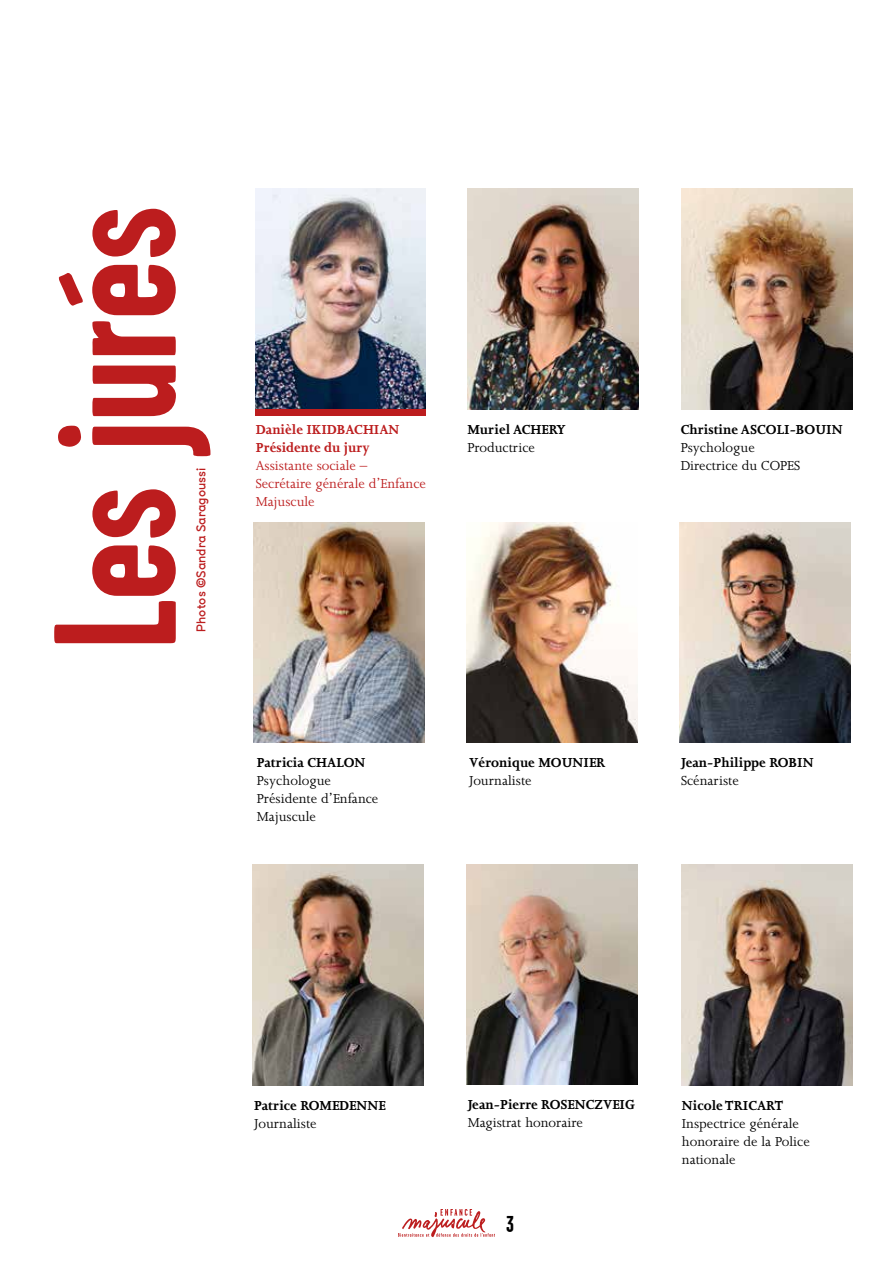
<style>
.page{position:relative;width:893px;height:1263px;background:#fff}
.page>*{position:absolute;margin:0;border:0;box-sizing:border-box;transform-origin:0 0}
.t1{font:700 173.55px "Garage Gothic";color:#bc1d1e}
.t2{font:700 22.95px "Garage Gothic";color:#000}
.t3{font:15px/18px "Joanna";color:#000}
.t4{font:700 15px "Joanna";color:#000}
.t5{font:15px/18px "Joanna";color:#bc1d1e}
.t6{font:700 15px/18px "Joanna";color:#bc1d1e}
.t7{font:12px "Btp";color:#bc1d1e}
</style>
<div class="page">
<svg style="left:398px;top:1209px;width:97px;height:28px"></svg>
<img style="left:466px;top:864px;width:171px;height:221px">
<img style="left:682px;top:864px;width:170px;height:221px">
<img style="left:467px;top:189px;width:171px;height:220px">
<img style="left:254px;top:522px;width:171px;height:221px">
<img style="left:680px;top:522px;width:170px;height:221px">
<img style="left:253px;top:864px;width:171px;height:221px">
<img style="left:255px;top:189px;width:171px;height:220px">
<div style="left:255px;top:409px;width:171px;height:7px;background:#bc1d1e"></div>
<img style="left:682px;top:189px;width:170px;height:220px">
<img style="left:466px;top:522px;width:171px;height:221px">
<h1 class="t1" style="left:25px;top:650px;width:446px;rotate:-90deg">Les jurés</h1>
<p class="t7" style="left:192px;top:631px;width:165px;rotate:-90deg">Photos ©Sandra Saragoussi</p>
<p class="t6" style="left:256px;top:420px;width:145px">Danièle IKIDBACHIAN<br>Présidente du jury</p>
<p class="t5" style="left:256px;top:456px;width:172px">Assistante sociale –<br>Secrétaire générale d’Enfance<br>Majuscule</p>
<p class="t4" style="left:467px;top:421px;width:100px">Muriel ACHERY</p>
<p class="t3" style="left:467px;top:438px;width:69px">Productrice</p>
<p class="t4" style="left:257px;top:755px;width:110px">Patricia CHALON</p>
<p class="t3" style="left:257px;top:772px;width:123px">Psychologue<br>Présidente d’Enfance<br>Majuscule</p>
<p class="t4" style="left:469px;top:755px;width:138px">Véronique MOUNIER</p>
<p class="t3" style="left:469px;top:772px;width:64px">Journaliste</p>
<p class="t4" style="left:681px;top:421px;width:163px">Christine ASCOLI-BOUIN</p>
<p class="t3" style="left:681px;top:438px;width:121px">Psychologue<br>Directrice du COPES</p>
<p class="t4" style="left:681px;top:755px;width:134px">Jean-Philippe ROBIN</p>
<p class="t3" style="left:681px;top:772px;width:59px">Scénariste</p>
<p class="t4" style="left:254px;top:1097px;width:133px">Patrice ROMEDENNE</p>
<p class="t3" style="left:254px;top:1114px;width:64px">Journaliste</p>
<p class="t4" style="left:468px;top:1097px;width:169px">Jean-Pierre ROSENCZVEIG</p>
<p class="t3" style="left:468px;top:1114px;width:117px">Magistrat honoraire</p>
<h2 class="t2" style="left:506px;top:1211px;width:9px">3</h2>
<p class="t4" style="left:682px;top:1097px;width:103px">Nicole TRICART</p>
<p class="t3" style="left:682px;top:1114px;width:129px">Inspectrice générale honoraire de la Police nationale</p>
</div>
